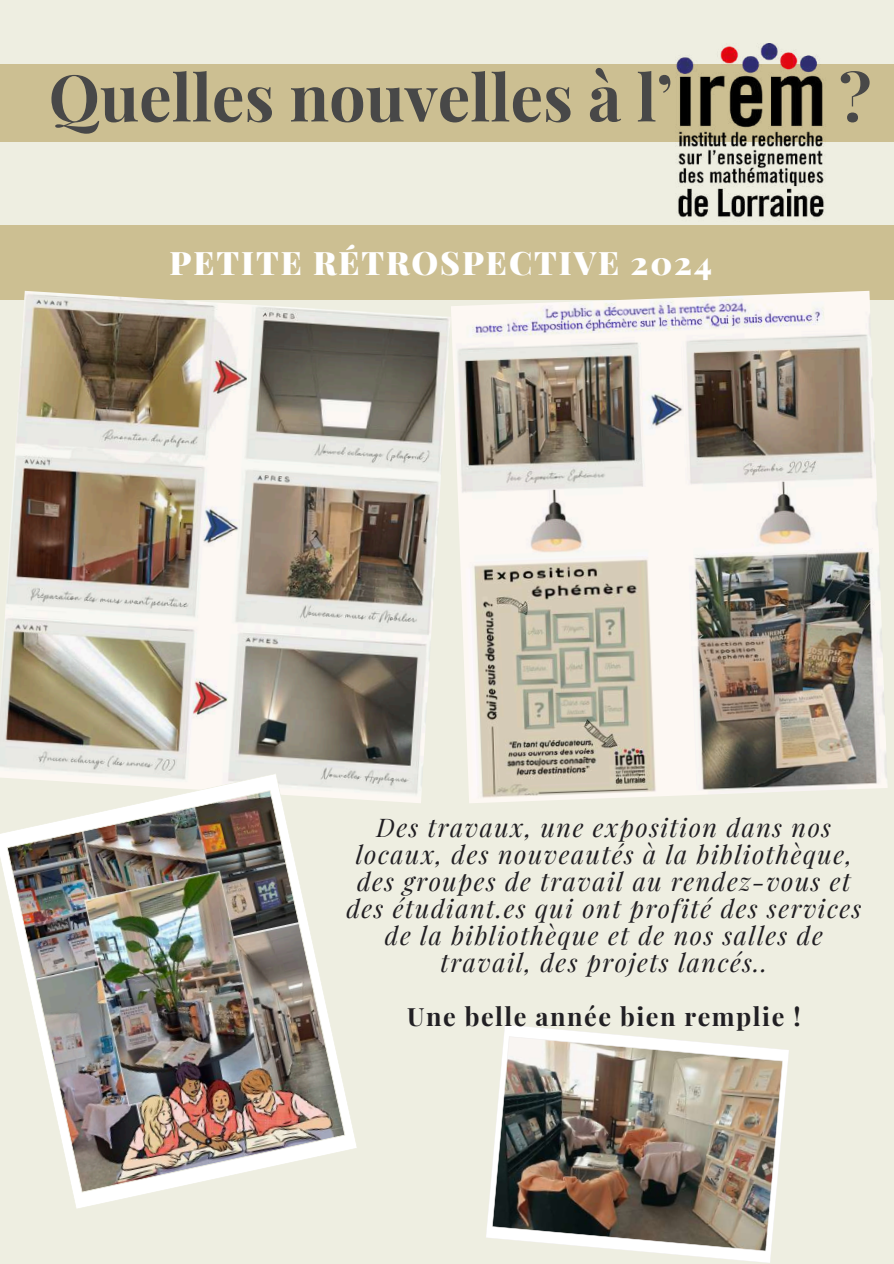
<style>
.page{position:relative;width:894px;height:1264px;background:#fff}
.page>*{position:absolute;margin:0;border:0;box-sizing:border-box;transform-origin:0 0}
.t1{font:700 64.65px "Playfair Display";color:#484848}
.t2{font:900 32.4px "Playfair Display";letter-spacing:.06em;color:#fff}
.t3{font:italic 25.2px/27px "Playfair Display";letter-spacing:.06em;color:#211f23;text-align:center}
.t4{font:700 25.2px "Playfair Display";letter-spacing:.06em;color:#211f23}
</style>
<div class="page">
<div style="left:0;top:0;width:893px;height:1263px;background:#eeeee1"></div>
<div style="left:0;top:65px;width:893px;height:77px;background:#ccbf92"></div>
<img style="left:675px;top:44px;width:150px;height:174px">
<div style="left:0;top:225px;width:893px;height:74px;background:#ccbf92"></div>
<img style="left:0;top:291px;width:887px;height:512px">
<img style="left:486px;top:1025px;width:303px;height:238px">
<img style="left:0;top:773px;width:357px;height:436px">
<h1 class="t1" style="left:49px;top:52px;width:625px">Quelles nouvelles à l’</h1>
<h1 class="t1" style="left:838px;top:52px;width:34px">?</h1>
<p class="t2" style="left:169px;top:239px;width:544px">PETITE RÉTROSPECTIVE 2024</p>
<p class="t3" style="left:346px;top:813px;width:516px">Des travaux, une exposition dans nos locaux, des nouveautés à la bibliothèque, des groupes de travail au rendez-vous et des étudiant.es qui ont profité des services de la bibliothèque et de nos salles de travail, des projets lancés..</p>
<p class="t4" style="left:407px;top:999px;width:395px">Une belle année bien remplie !</p>
</div>
